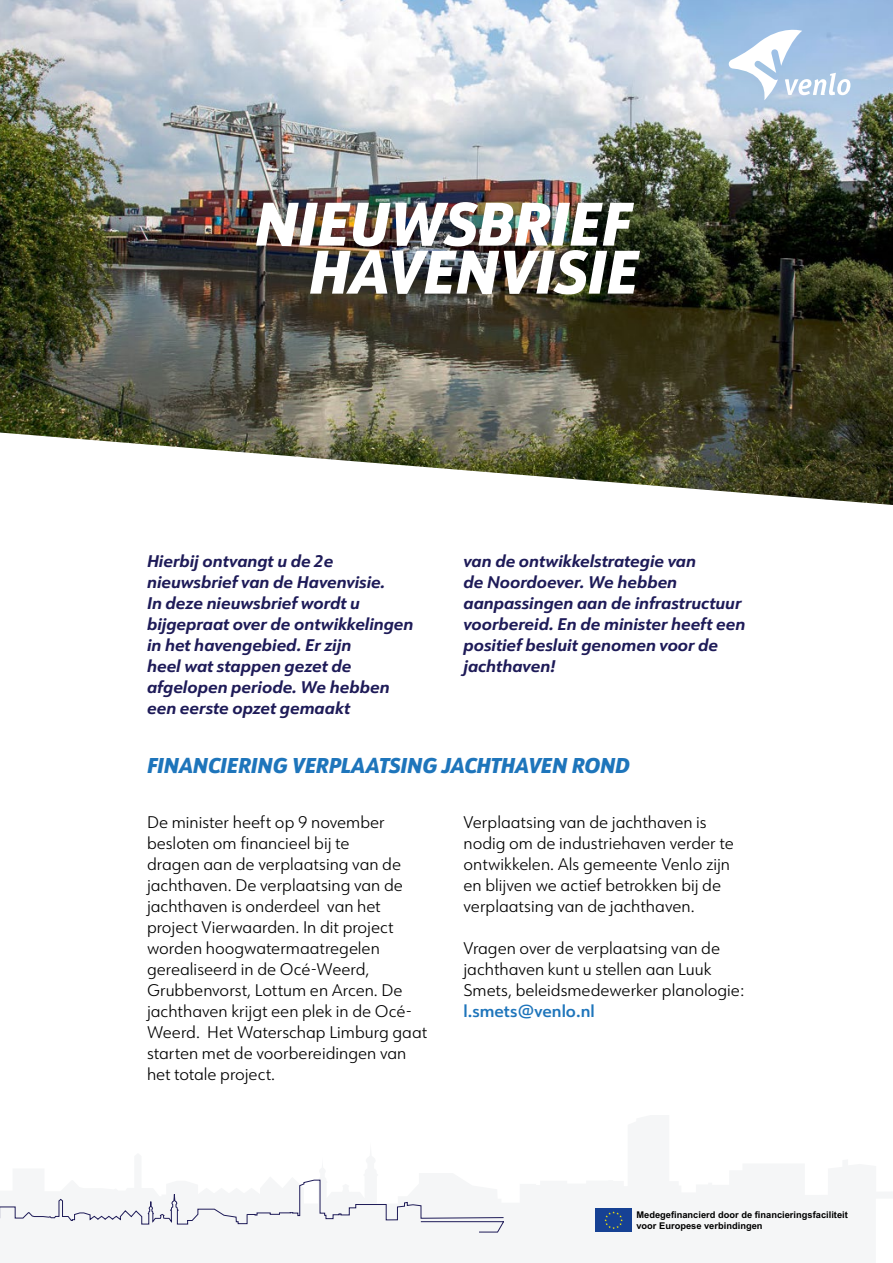
<style>
.page{position:relative;width:893px;height:1263px;background:#fff}
.page>*{position:absolute;margin:0;border:0;box-sizing:border-box;transform-origin:0 0}
.t1{font:italic 800 60px/48px "URW Form Semi Cond";color:#fff;text-align:right}
.t2{font:italic 800 21px "URW Form Semi Cond";color:#1e75bb}
.t3{font:300 16.5px/21px "URW Form";color:#000}
.t4{font:italic 700 16.5px/21px "URW Form";color:#1e1b58}
.t5{font:600 16.5px "URW Form";color:#1e75bb}
.t6{font:700 9.3px/11.1px "Arial";color:#000}
</style>
<div class="page">
<svg style="left:0;top:1180px;width:504px;height:52px"></svg>
<div style="left:595px;top:1208px;width:37px;height:24px;background:#164194"></div>
<svg style="left:604px;top:1211px;width:19px;height:18px"></svg>
<img style="left:0;top:0;width:893px;height:505px">
<svg style="left:729px;top:30px;width:121px;height:70px"></svg>
<h1 class="t1" style="left:255px;top:197px;width:385px">NIEUWSBRIEF<br>HAVENVISIE</h1>
<p class="t4" style="left:147px;top:550px;width:268px">Hierbij ontvangt u de 2e nieuwsbrief van de Havenvisie.<br>In deze nieuwsbrief wordt u bijgepraat over de ontwikkelingen in het havengebied. Er zijn<br>heel wat stappen gezet de afgelopen periode. We hebben een eerste opzet gemaakt</p>
<p class="t4" style="left:463px;top:550px;width:284px">van de ontwikkelstrategie van<br>de Noordoever. We hebben aanpassingen aan de infrastructuur voorbereid. En de minister heeft een positief besluit genomen voor de jachthaven!</p>
<p class="t2" style="left:147px;top:750px;width:484px">FINANCIERING VERPLAATSING JACHTHAVEN ROND</p>
<p class="t3" style="left:147px;top:811px;width:282px">De minister heeft op 9 november besloten om financieel bij te<br>dragen aan de verplaatsing van de jachthaven. De verplaatsing van de jachthaven is onderdeel van het project Vierwaarden. In dit project worden hoogwatermaatregelen gerealiseerd in de Océ-Weerd,<br>Grubbenvorst, Lottum en Arcen. De jachthaven krijgt een plek in de Océ-<br>Weerd. Het Waterschap Limburg gaat starten met de voorbereidingen van het totale project.</p>
<p class="t3" style="left:463px;top:811px;width:272px">Verplaatsing van de jachthaven is nodig om de industriehaven verder te ontwikkelen. Als gemeente Venlo zijn en blijven we actief betrokken bij de verplaatsing van de jachthaven.</p>
<p class="t3" style="left:463px;top:937px;width:282px">Vragen over de verplaatsing van de jachthaven kunt u stellen aan Luuk<br>Smets, beleidsmedewerker planologie:</p>
<p class="t5" style="left:463px;top:1000px;width:133px">l.smets@venlo.nl</p>
<p class="t6" style="left:636px;top:1209px;width:213px">Medegefinancierd door de financieringsfaciliteit voor Europese verbindingen</p>
</div>
